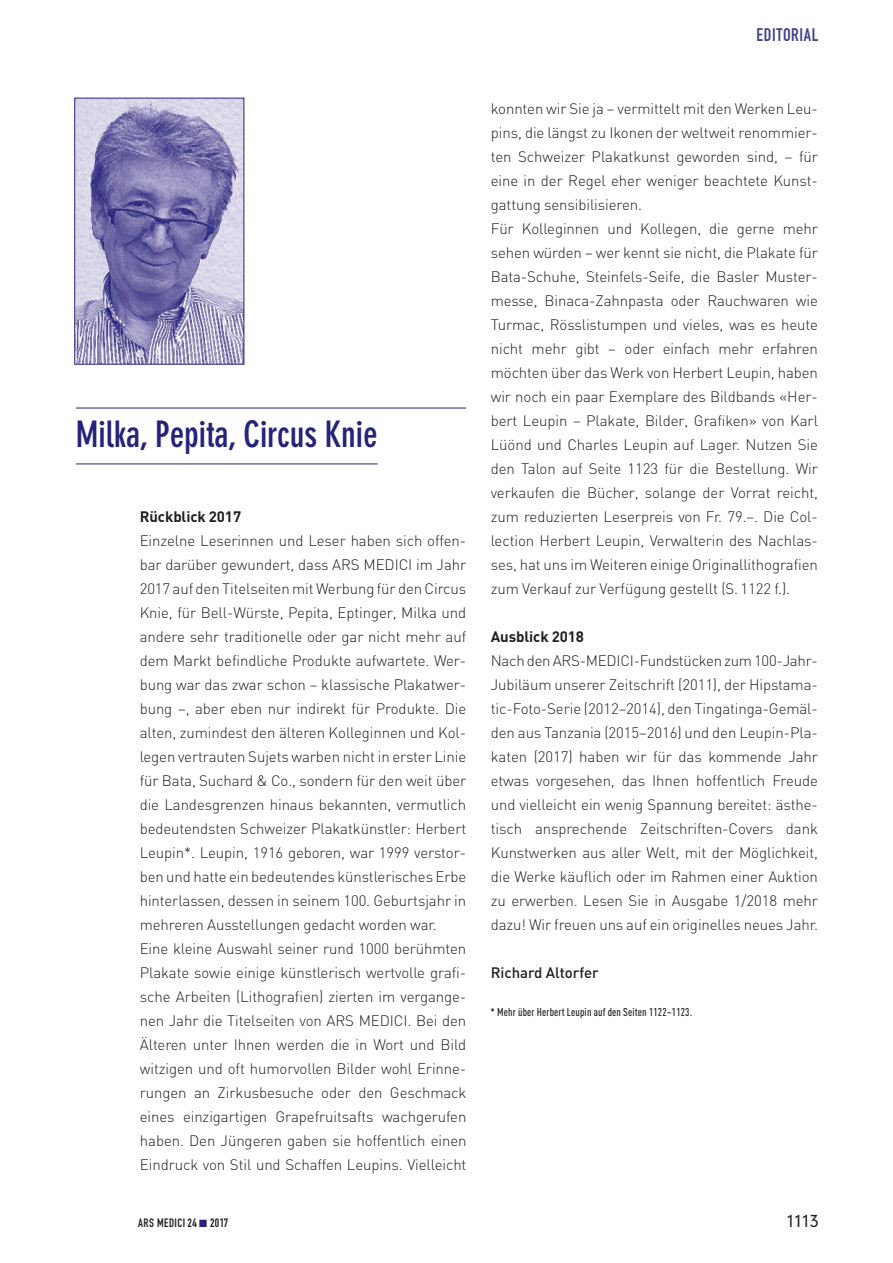
<style>
.page{position:relative;width:893px;height:1263px;background:#fff}
.page>*{position:absolute;margin:0;border:0;box-sizing:border-box;transform-origin:0 0}
.t1{font:700 condensed 36px "DIN Neuzeit Grotesk";color:#26237b}
.t2{font:18px "DIN Engschrift";letter-spacing:.035em;color:#45428b}
.t3{font:300 16.5px "DIN Neuzeit Grotesk";color:#231f20}
.t4{font:300 15px/24px "DIN";letter-spacing:-.005em;color:#231f20}
.t5{font:700 15px "DIN";letter-spacing:-.005em;color:#231f20}
.t6{font:500 15px "DIN";color:#231f20}
.t7{font:12px "DIN Engschrift";letter-spacing:.035em;color:#231f20}
.t8{font:500 11.25px "DIN Cond";letter-spacing:.015em;color:#231f20}
.s1{color:#26237b}
</style>
<div class="page">
<hr style="left:76px;top:408px;width:390px;height:1px;background:#26237b">
<hr style="left:76px;top:464px;width:302px;height:1px;background:#26237b">
<img style="left:76px;top:100px;width:166px;height:263px">
<div style="left:74px;top:98px;width:170px;height:267px;border:1px solid #26237b"></div>
<h1 class="t1" style="left:76px;top:420px;width:303px">Milka, Pepita, Circus Knie</h1>
<p class="t5" style="left:140px;top:508px;width:103px">Rückblick 2017</p>
<p class="t4" style="left:140px;top:529px;width:328px">Einzelne Leserinnen und Leser haben sich offen&shy;bar darüber gewundert, dass ARS MEDICI im Jahr 2017 auf den Titelseiten mit Werbung für den Circus Knie, für Bell-Würste, Pepita, Eptinger, Milka und andere sehr traditionelle oder gar nicht mehr auf dem Markt befindliche Produkte aufwartete. Wer&shy;bung war das zwar schon – klassische Plakatwer&shy;bung –, aber eben nur indirekt für Produkte. Die alten, zumindest den älteren Kolleginnen und Kol&shy;legen vertrauten Sujets warben nicht in erster Linie für Bata, Suchard &amp; Co., sondern für den weit über die Landesgrenzen hinaus bekannten, vermutlich bedeutendsten Schweizer Plakatkünstler: Herbert Leupin*. Leupin, 1916 geboren, war 1999 verstor&shy;ben und hatte ein bedeutendes künstlerisches Erbe hinterlassen, dessen in seinem 100. Geburtsjahr in mehreren Ausstellungen gedacht worden war.<br>Eine kleine Auswahl seiner rund 1000 berühmten Plakate sowie einige künstlerisch wertvolle grafi&shy;sche Arbeiten (Lithografien) zierten im vergange&shy;nen Jahr die Titelseiten von ARS MEDICI. Bei den Älteren unter Ihnen werden die in Wort und Bild witzigen und oft humorvollen Bilder wohl Erinne&shy;rungen an Zirkusbesuche oder den Geschmack eines einzigartigen Grapefruitsafts wachgerufen haben. Den Jüngeren gaben sie hoffentlich einen Eindruck von Stil und Schaffen Leupins. Vielleicht</p>
<p class="t2" style="left:757px;top:28px;width:63px">EDITORIAL</p>
<p class="t4" style="left:491px;top:96px;width:329px">konnten wir Sie ja – vermittelt mit den Werken Leu&shy;pins, die längst zu Ikonen der weltweit renommier&shy;ten Schweizer Plakatkunst geworden sind, – für eine in der Regel eher weniger beachtete Kunst&shy;gattung sensibilisieren.<br>Für Kolleginnen und Kollegen, die gerne mehr sehen würden – wer kennt sie nicht, die Plakate für Bata-Schuhe, Steinfels-Seife, die Basler Muster&shy;messe, Binaca-Zahnpasta oder Rauchwaren wie Turmac, Rösslistumpen und vieles, was es heute nicht mehr gibt – oder einfach mehr erfahren möchten über das Werk von Herbert Leupin, haben wir noch ein paar Exemplare des Bildbands «Her&shy;bert Leupin – Plakate, Bilder, Grafiken» von Karl Lüönd und Charles Leupin auf Lager. Nutzen Sie den Talon auf Seite 1123 für die Bestellung. Wir verkaufen die Bücher, solange der Vorrat reicht, zum reduzierten Leserpreis von Fr. 79.–. Die Col&shy;lection Herbert Leupin, Verwalterin des Nachlas&shy;ses, hat uns im Weiteren einige Originallithografien zum Verkauf zur Verfügung gestellt (S. 1122 f.).</p>
<p class="t5" style="left:491px;top:628px;width:95px">Ausblick 2018</p>
<p class="t4" style="left:491px;top:648px;width:329px;text-align:justify">NachdenARS-MEDICI-Fundstückenzum100-Jahr-Jubiläum unserer Zeitschrift (2011), der Hipstama&shy;tic-Foto-Serie (2012–2014), den Tingatinga-Gemäl&shy;den aus Tanzania (2015–2016) und den Leupin-Pla&shy;katen (2017) haben wir für das kommende Jahr etwas vorgesehen, das Ihnen hoffentlich Freude und vielleicht ein wenig Spannung bereitet: ästhe&shy;tisch ansprechende Zeitschriften-Covers dank Kunstwerken aus aller Welt, mit der Möglichkeit, die Werke käuflich oder im Rahmen einer Auktion zu erwerben. Lesen Sie in Ausgabe 1/2018 mehr dazu! Wir freuen uns auf ein originelles neues Jahr.</p>
<p class="t6" style="left:491px;top:964px;width:110px">Richard Altorfer</p>
<p class="t8" style="left:490px;top:1008px;width:203px">* Mehr über Herbert Leupin auf den Seiten 1122–1123.</p>
<p class="t7" style="left:138px;top:1218px;width:92px">ARS MEDICI24 <span class="s1">■</span> 2017</p>
<p class="t3" style="left:787px;top:1214px;width:33px">1113</p>
</div>
